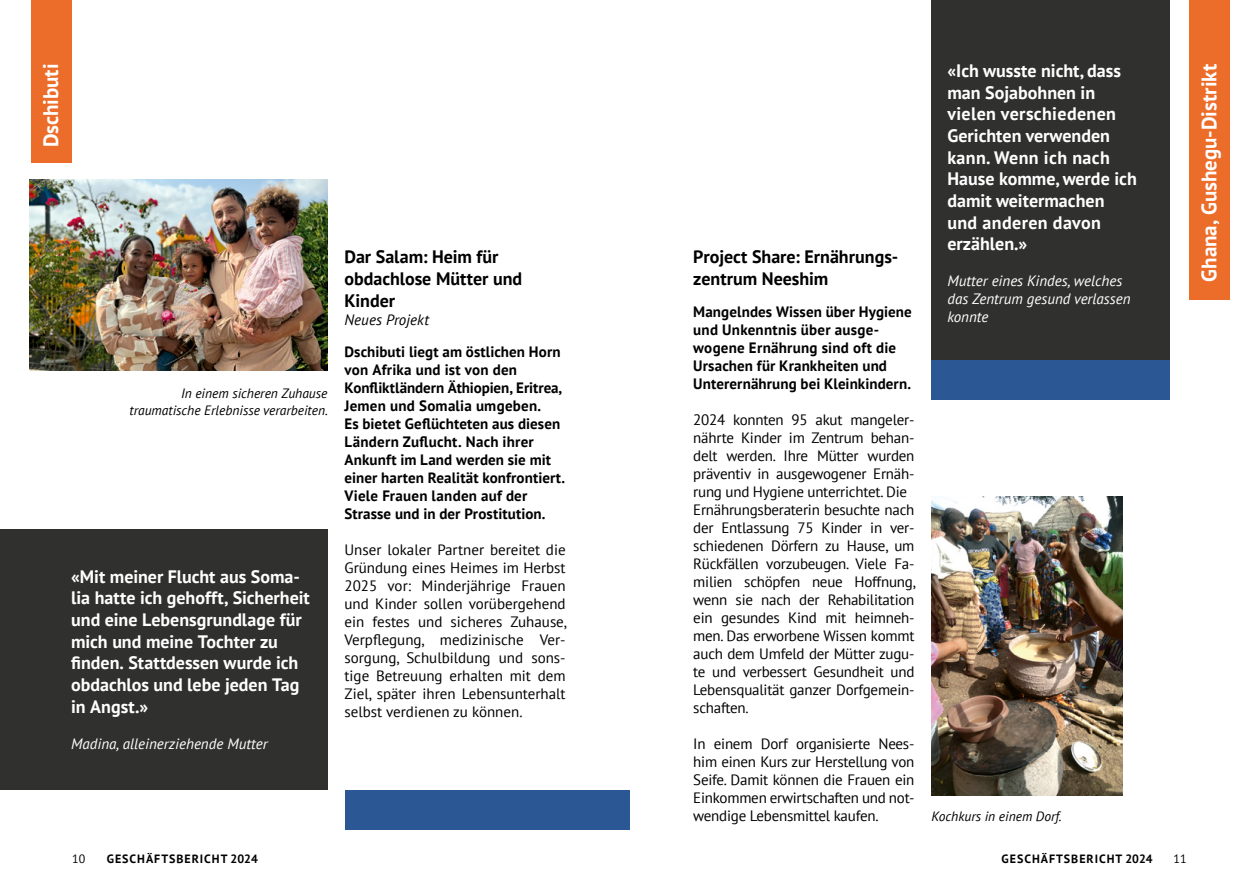
<style>
.page{position:relative;width:1259px;height:893px;background:#fff}
.page>*{position:absolute;margin:0;border:0;box-sizing:border-box;transform-origin:0 0}
.t1{font:700 21px "PT Sans";color:#fff}
.t2{font:700 18px/21.6px "PT Sans";color:#fff}
.t3{font:700 18px/21.6px "PT Sans";color:#000}
.t4{font:15px/18px "PT Sans";letter-spacing:-.015em;color:#000;text-align:justify}
.t5{font:700 15px/18px "PT Sans";letter-spacing:.01em;color:#000}
.t6{font:italic 15px/18px "PT Sans";color:#fff}
.t7{font:italic 15px "PT Sans";letter-spacing:.005em;color:#000}
.t8{font:italic 13.5px/16.2px "PT Sans";color:#000;text-align:right}
.t9{font:700 12px "PT Sans";letter-spacing:.08em;color:#000}
.t10{font:12px "PT Sans";color:#000}
</style>
<div class="page">
<div style="left:1189px;top:0;width:40px;height:299px;background:#ec6c29"></div>
<div style="left:31px;top:0;width:40px;height:162px;background:#ec6c29"></div>
<div style="left:931px;top:0;width:238px;height:362px;background:#30312f"></div>
<div style="left:0;top:529px;width:327px;height:261px;background:#30312f"></div>
<div style="left:344px;top:790px;width:285px;height:39px;background:#2b5895"></div>
<img style="left:931px;top:497px;width:191px;height:298px">
<div style="left:931px;top:360px;width:238px;height:40px;background:#2b5895"></div>
<img style="left:29px;top:180px;width:298px;height:190px">
<h1 class="t1" style="left:37px;top:147px;width:85px;rotate:-90deg">Dschibuti</h1>
<p class="t2" style="left:947px;top:60px;width:191px">«Ich wusste nicht, dass man Sojabohnen in vielen verschiedenen<br>Gerichten verwenden kann. Wenn ich nach<br>Hause komme, werde ich damit weitermachen und anderen davon erzählen.»</p>
<p class="t6" style="left:947px;top:271px;width:185px">Mutter eines Kindes, welches das Zentrum gesund verlassen konnte</p>
<p class="t3" style="left:344px;top:246px;width:179px">Dar Salam: Heim für obdachlose Mütter und<br>Kinder</p>
<p class="t7" style="left:344px;top:310px;width:86px">Neues Projekt</p>
<p class="t5" style="left:344px;top:342px;width:222px">Dschibuti liegt am östlichen Horn von Afrika und ist von den<br>Konfliktländern Äthiopien, Eritrea,<br>Jemen und Somalia umgeben.<br>Es bietet Geflüchteten aus diesen<br>Ländern Zuflucht. Nach ihrer<br>Ankunft im Land werden sie mit einer harten Realität konfrontiert.<br>Viele Frauen landen auf der<br>Strasse und in der Prostitution.</p>
<p class="t4" style="left:344px;top:540px;width:224px">Unser lokaler Partner bereitet die Gründung eines Heimes im Herbst 2025 vor: Minderjährige Frauen und Kinder sollen vorübergehend ein festes und sicheres Zuhause, Verpflegung, medizinische Ver&shy;sorgung, Schulbildung und sons&shy;tige Betreuung erhalten mit dem Ziel, später ihren Lebensunterhalt selbst verdienen zu können.</p>
<p class="t3" style="left:693px;top:246px;width:206px">Project Share: Ernährungs&shy;zentrum Neeshim</p>
<p class="t5" style="left:693px;top:303px;width:220px">Mangelndes Wissen über Hygiene und Unkenntnis über ausge&shy;wogene Ernährung sind oft die<br>Ursachen für Krankheiten und<br>Unterernährung bei Kleinkindern.</p>
<p class="t4" style="left:693px;top:411px;width:224px;text-align:left">2024 konnten 95 akut mangeler&shy;nährte Kinder im Zentrum behan&shy;delt werden. Ihre Mütter wurden präventiv in ausgewogener Ernäh&shy;rung und Hygiene unterrichtet. Die<br>Ernährungsberaterin besuchte nach der Entlassung 75 Kinder in ver&shy;schiedenen Dörfern zu Hause, um<br>Rückfällen vorzubeugen. Viele Fa&shy;milien schöpfen neue Hoffnung, wenn sie nach der Rehabilitation ein gesundes Kind mit heimneh&shy;men. Das erworbene Wissen kommt auch dem Umfeld der Mütter zugu&shy;te und verbessert Gesundheit und<br>Lebensqualität ganzer Dorfgemein&shy;schaften.</p>
<p class="t4" style="left:693px;top:735px;width:223px">In einem Dorf organisierte Nees&shy;him einen Kurs zur Herstellung von Seife. Damit können die Frauen ein Einkommen erwirtschaften und not&shy;wendige Lebensmittel kaufen.</p>
<p class="t8" style="left:129px;top:385px;width:200px">In einem sicheren Zuhause traumatische Erlebnisse verarbeiten.</p>
<p class="t2" style="left:71px;top:565px;width:240px">«Mit meiner Flucht aus Soma&shy;lia hatte ich gehofft, Sicherheit und eine Lebensgrundlage für mich und meine Tochter zu finden. Stattdessen wurde ich obdachlos und lebe jeden Tag in Angst.»</p>
<p class="t6" style="left:71px;top:734px;width:198px">Madina, alleinerziehende Mutter</p>
<p class="t8" style="left:931px;top:808px;width:132px">Kochkurs in einem Dorf.</p>
<p class="t10" style="left:72px;top:851px;width:15px">10</p>
<p class="t9" style="left:107px;top:850px;width:152px">GESCHÄFTSBERICHT 2024</p>
<p class="t9" style="left:1001px;top:850px;width:152px">GESCHÄFTSBERICHT 2024</p>
<p class="t10" style="left:1173px;top:851px;width:15px">11</p>
<h1 class="t1" style="left:1195px;top:282px;width:219px;rotate:-90deg">Ghana, Gushegu-Distrikt</h1>
</div>
